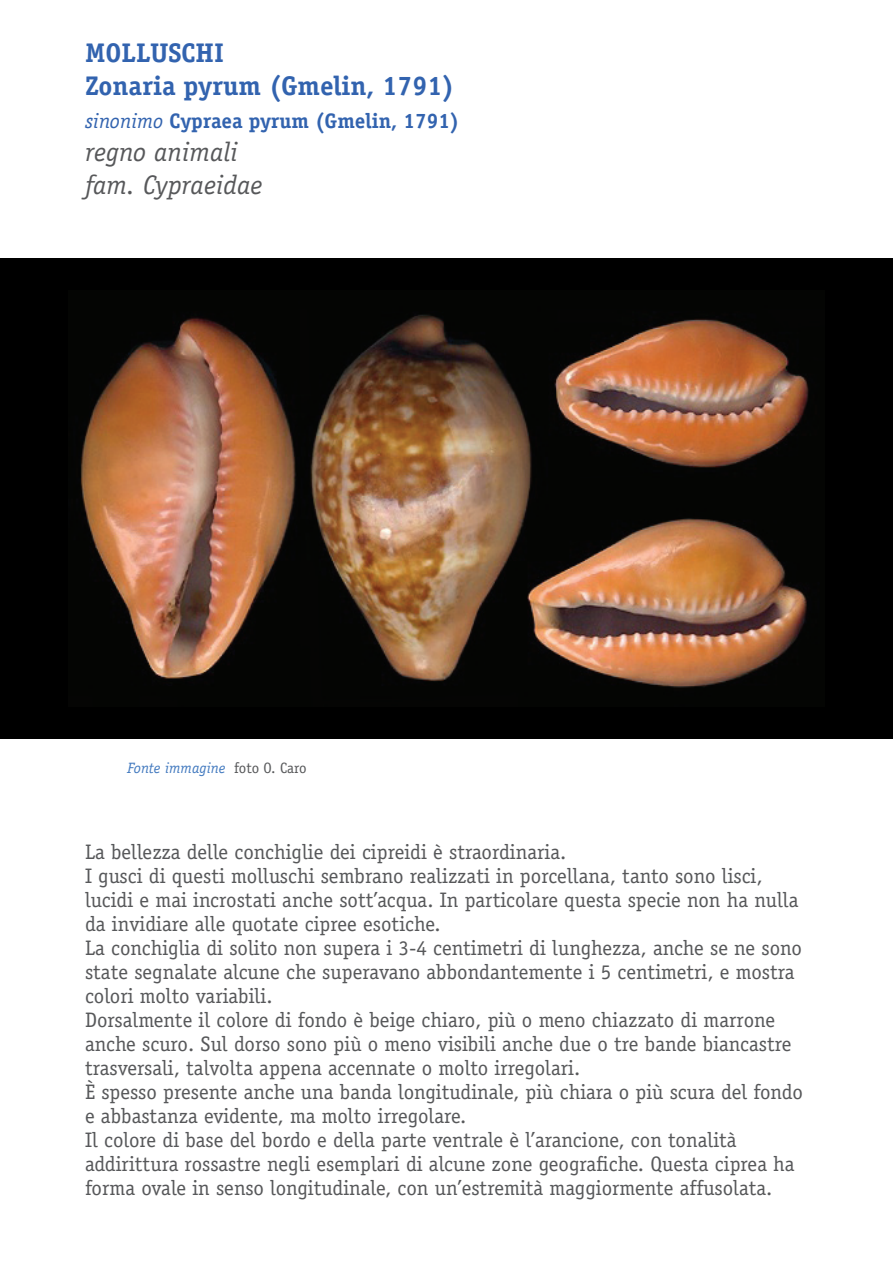
<style>
.page{position:relative;width:893px;height:1263px;background:#fff}
.page>*{position:absolute;margin:0;border:0;box-sizing:border-box;transform-origin:0 0}
.t1{font:700 27px/33px "Officina Serif Std";color:#3263af}
.t2{font:italic 27px/33px "Officina Serif Std";color:#57585a}
.t3{font:21px/24px "Officina Serif Std";color:#57585a}
.t4{font:700 21px "Officina Serif Std";color:#3263af}
.t5{font:italic 15px "Officina Serif Std";color:#437abf}
.s1{font-weight:400;font-style:italic}
.s2{font-style:normal;color:#57585a}
</style>
<div class="page">
<div style="left:0;top:259px;width:893px;height:480px;background:#000"></div>
<img style="left:80px;top:314px;width:729px;height:374px">
<p class="t1" style="left:85px;top:36px;width:371px">Molluschi<br>Zonaria pyrum (Gmelin, 1791)</p>
<p class="t4" style="left:85px;top:108px;width:376px"><span class="s1">sinonimo</span> Cypraea pyrum (Gmelin, 1791)</p>
<p class="t2" style="left:85px;top:135px;width:179px">regno animali fam. Cypraeidae</p>
<p class="t5" style="left:128px;top:760px;width:181px">Fonte immagine <span class="s2">foto O. Caro</span></p>
<p class="t3" style="left:85px;top:839px;width:719px">La bellezza delle conchiglie dei cipreidi è straordinaria.<br>I gusci di questi molluschi sembrano realizzati in porcellana, tanto sono lisci, lucidi e mai incrostati anche sott’acqua. In particolare questa specie non ha nulla da invidiare alle quotate cipree esotiche.<br>La conchiglia di solito non supera i 3-4 centimetri di lunghezza, anche se ne sono state segnalate alcune che superavano abbondantemente i 5 centimetri, e mostra colori molto variabili.<br>Dorsalmente il colore di fondo è beige chiaro, più o meno chiazzato di marrone anche scuro. Sul dorso sono più o meno visibili anche due o tre bande biancastre trasversali, talvolta appena accennate o molto irregolari.<br>È spesso presente anche una banda longitudinale, più chiara o più scura del fondo e abbastanza evidente, ma molto irregolare.<br>Il colore di base del bordo e della parte ventrale è l’arancione, con tonalità addirittura rossastre negli esemplari di alcune zone geografiche. Questa ciprea ha forma ovale in senso longitudinale, con un’estremità maggiormente affusolata.</p>
</div>
